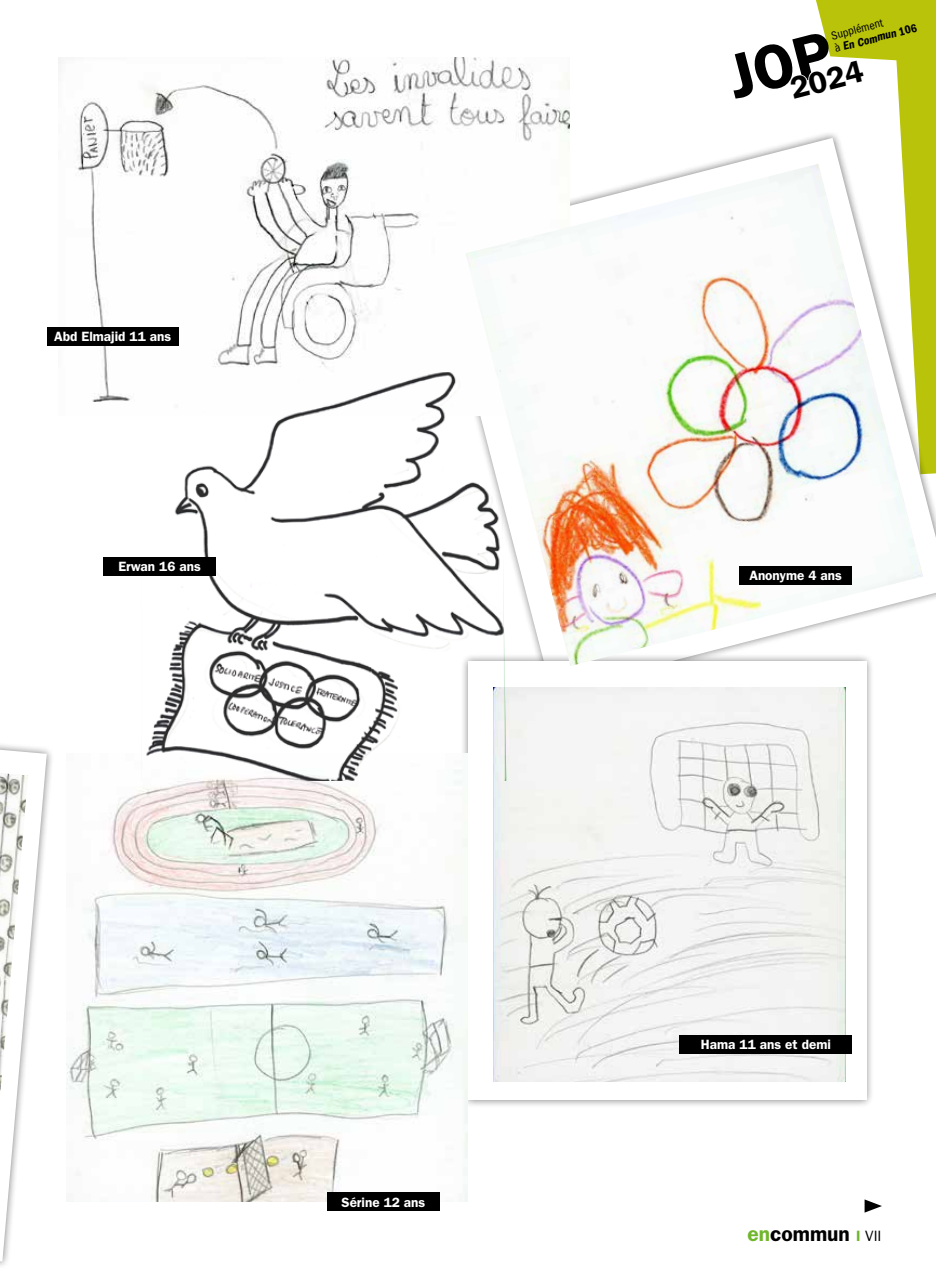
<style>
.page{position:relative;width:936px;height:1276px;background:#fff}
.page>*{position:absolute;margin:0;border:0;box-sizing:border-box;transform-origin:0 0}
.t1{font:600 31.05px "ITC Franklin Gothic Std";color:#000}
.t2{font:600 21px "ITC Franklin Gothic Std";color:#000}
.t3{font:600 13.5px "ITC Franklin Gothic Std";color:#fff}
.t4{font:12px "ITC Franklin Gothic Std Dm Cd";color:#000}
.t5{font:condensed 12px "ITC Franklin Gothic Std";color:#000}
.s1{font-family:"ITC Franklin Gothic Std";font-stretch:condensed}
.s2{color:#70b62c}
.s3{font-size:15px;color:#70b62c}
.s4{font-weight:400;font-size:15px}
</style>
<div class="page">
<svg style="left:816px;top:0;width:119px;height:130px;fill:#b8c309"></svg>
<svg style="left:864px;top:1199px;width:17px;height:13px"></svg>
<svg style="left:816px;top:59px;width:50px;height:42px"></svg>
<svg style="left:2px;top:750px;width:45px;height:511px"></svg>
<svg style="left:710px;top:138px;width:225px;height:464px"></svg>
<div style="left:459px;top:653px;width:415px;height:455px;background:#000;opacity:.5"></div>
<div style="left:468px;top:661px;width:397px;height:438px;background:#fff"></div>
<img style="left:493px;top:687px;width:352px;height:394px">
<img style="left:0;top:773px;width:28px;height:323px">
<img style="left:59px;top:58px;width:510px;height:344px">
<img style="left:67px;top:781px;width:401px;height:420px">
<img style="left:465px;top:164px;width:458px;height:502px">
<img style="left:142px;top:370px;width:364px;height:411px">
<div style="left:47px;top:327px;width:132px;height:18px;background:#000"></div>
<div style="left:103px;top:557px;width:113px;height:19px;background:#000"></div>
<div style="left:739px;top:566px;width:113px;height:18px;background:#000"></div>
<div style="left:679px;top:1035px;width:173px;height:18px;background:#000"></div>
<div style="left:327px;top:1192px;width:113px;height:18px;background:#000"></div>
<p class="t3" style="left:54px;top:328px;width:118px">Abd Elmajid 11 ans</p>
<p class="t3" style="left:118px;top:559px;width:84px">Erwan 16 ans</p>
<p class="t3" style="left:341px;top:1194px;width:85px">Sérine 12 ans</p>
<p class="t5" style="left:829px;top:29px;width:55px;rotate:-14deg">Supplément</p>
<p class="t4" style="left:832px;top:41px;width:86px;rotate:-14deg"><span class="s1">à</span> En Commun 106</p>
<h1 class="t1" style="left:731px;top:85px;width:133px;rotate:-14deg"><sup>JOP</sup>2024</h1>
<p class="t3" style="left:749px;top:567px;width:94px">Anonyme 4 ans</p>
<p class="t3" style="left:701px;top:1036px;width:131px">Hama 11 ans et demi</p>
<h2 class="t2" style="left:747px;top:1221px;width:135px"><span class="s2">en</span>commun <span class="s3">I</span> <span class="s4">VII</span></h2>
</div>
